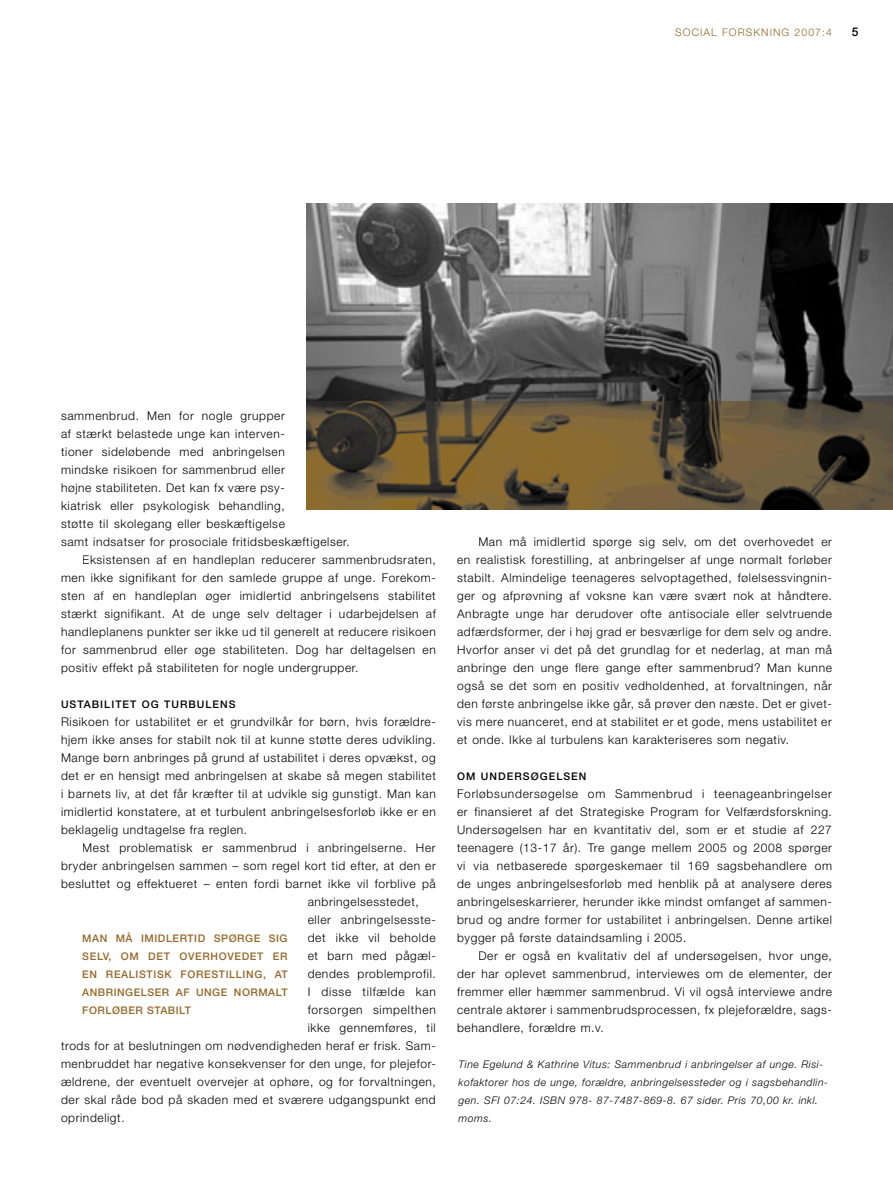
<style>
.page{position:relative;width:893px;height:1191px;background:#fff}
.page>*{position:absolute;margin:0;border:0;box-sizing:border-box;transform-origin:0 0}
.t1{font:300 12px/18px "Helvetica Neue";letter-spacing:.05em;color:#000;text-align:justify}
.t2{font:500 12px "Helvetica Neue";color:#000}
.t3{font:italic 300 10.5px/18px "Helvetica Neue";letter-spacing:.05em;color:#000}
.t4{font:500 10.5px/18px "Helvetica Neue";letter-spacing:.05em;color:#956728;text-align:justify}
.t5{font:500 10.5px "Helvetica Neue";letter-spacing:.1em;color:#000}
.t6{font:300 10.5px "Helvetica Neue";letter-spacing:.1em;color:#956728}
</style>
<div class="page">
<img style="left:306px;top:204px;width:587px;height:198px">
<img style="left:306px;top:402px;width:587px;height:108px">
<p class="t6" style="left:675px;top:26px;width:158px">SOCIAL FORSKNING 2007:4</p>
<p class="t2" style="left:852px;top:25px;width:8px">5</p>
<p class="t1" style="left:61px;top:406px;width:225px">sammenbrud. Men for nogle grupper</p>
<p class="t1" style="left:61px;top:424px;width:225px">af stærkt belastede unge kan interven-</p>
<p class="t1" style="left:61px;top:442px;width:225px">tioner sideløbende med anbringelsen</p>
<p class="t1" style="left:61px;top:460px;width:225px">mindske risikoen for sammenbrud eller</p>
<p class="t1" style="left:61px;top:478px;width:225px">højne stabiliteten. Det kan fx være psy-</p>
<p class="t1" style="left:61px;top:496px;width:225px">kiatrisk eller psykologisk behandling,</p>
<p class="t1" style="left:61px;top:514px;width:225px">støtte til skolegang eller beskæftigelse</p>
<p class="t1" style="left:61px;top:532px;width:290px">samt indsatser for prosociale fritidsbeskæftigelser.</p>
<p class="t1" style="left:82px;top:550px;width:355px">Eksistensen af en handleplan reducerer sammenbrudsraten,</p>
<p class="t1" style="left:61px;top:568px;width:376px">men ikke signifikant for den samlede gruppe af unge. Forekom-</p>
<p class="t1" style="left:61px;top:586px;width:376px">sten af en handleplan øger imidlertid anbringelsens stabilitet</p>
<p class="t1" style="left:61px;top:604px;width:376px">stærkt signifikant. At de unge selv deltager i udarbejdelsen af</p>
<p class="t1" style="left:61px;top:622px;width:376px">handleplanens punkter ser ikke ud til generelt at reducere risikoen</p>
<p class="t1" style="left:61px;top:640px;width:376px">for sammenbrud eller øge stabiliteten. Dog har deltagelsen en</p>
<p class="t1" style="left:61px;top:658px;width:299px">positiv effekt på stabiliteten for nogle undergrupper.</p>
<p class="t5" style="left:61px;top:698px;width:176px">USTABILITET OG TURBULENS</p>
<p class="t1" style="left:61px;top:712px;width:376px">Risikoen for ustabilitet er et grundvilkår for børn, hvis forældre&shy;hjem ikke anses for stabilt nok til at kunne støtte deres udvikling.<br>Mange børn anbringes på grund af ustabilitet i deres opvækst, og det er en hensigt med anbringelsen at skabe så megen stabilitet i barnets liv, at det får kræfter til at udvikle sig gunstigt. Man kan imidlertid konstatere, at et turbulent anbringelsesforløb ikke er en beklagelig undtagelse fra reglen.</p>
<p class="t1" style="left:82px;top:838px;width:355px">Mest problematisk er sammenbrud i anbringelserne. Her</p>
<p class="t1" style="left:61px;top:856px;width:376px">bryder anbringelsen sammen – som regel kort tid efter, at den er</p>
<p class="t1" style="left:61px;top:874px;width:376px">besluttet og effektueret – enten fordi barnet ikke vil forblive på</p>
<p class="t1" style="left:308px;top:892px;width:113px">anbringelsesstedet,</p>
<p class="t1" style="left:308px;top:910px;width:130px">eller anbringelsesste-</p>
<p class="t1" style="left:308px;top:928px;width:130px">det ikke vil beholde</p>
<p class="t1" style="left:308px;top:946px;width:130px">et barn med pågæl-</p>
<p class="t1" style="left:308px;top:964px;width:130px">dendes problemprofil.</p>
<p class="t1" style="left:308px;top:982px;width:130px">I disse tilfælde kan</p>
<p class="t1" style="left:308px;top:1000px;width:130px">forsorgen simpelthen</p>
<p class="t1" style="left:308px;top:1018px;width:130px">ikke gennemføres, til</p>
<p class="t1" style="left:61px;top:1036px;width:376px">trods for at beslutningen om nødvendigheden heraf er frisk. Sam-</p>
<p class="t1" style="left:61px;top:1054px;width:376px">menbruddet har negative konsekvenser for den unge, for plejefor-</p>
<p class="t1" style="left:61px;top:1072px;width:376px">ældrene, der eventuelt overvejer at ophøre, og for forvaltningen,</p>
<p class="t1" style="left:61px;top:1090px;width:376px">der skal råde bod på skaden med et sværere udgangspunkt end</p>
<p class="t1" style="left:61px;top:1108px;width:65px">oprindeligt.</p>
<p class="t4" style="left:82px;top:929px;width:207px">MAN MÅ IMIDLERTID SPØRGE SIG SELV, OM DET OVERHOVEDET ER EN REALISTISK FORESTILLING, AT ANBRINGELSER AF UNGE NORMALT FORLØBER STABILT</p>
<p class="t1" style="left:457px;top:532px;width:376px;text-indent:21px">Man må imidlertid spørge sig selv, om det overhovedet er en realistisk forestilling, at anbringelser af unge normalt forløber stabilt. Almindelige teenageres selvoptagethed, følelsessvingnin&shy;ger og afprøvning af voksne kan være svært nok at håndtere.<br>Anbragte unge har derudover ofte antisociale eller selvtruende adfærdsformer, der i høj grad er besværlige for dem selv og andre.<br>Hvorfor anser vi det på det grundlag for et nederlag, at man må anbringe den unge flere gange efter sammenbrud? Man kunne også se det som en positiv vedholdenhed, at forvaltningen, når den første anbringelse ikke går, så prøver den næste. Det er givet&shy;vis mere nuanceret, end at stabilitet er et gode, mens ustabilitet er et onde. Ikke al turbulens kan karakteriseres som negativ.</p>
<p class="t5" style="left:457px;top:770px;width:131px">OM UNDERSØGELSEN</p>
<p class="t1" style="left:457px;top:784px;width:376px">Forløbsundersøgelse om Sammenbrud i teenageanbringelser er finansieret af det Strategiske Program for Velfærdsforskning.<br>Undersøgelsen har en kvantitativ del, som er et studie af 227 teenagere (13-17 år). Tre gange mellem 2005 og 2008 spørger vi via netbaserede spørgeskemaer til 169 sagsbehandlere om de unges anbringelsesforløb med henblik på at analysere deres anbringelseskarrierer, herunder ikke mindst omfanget af sammen&shy;brud og andre former for ustabilitet i anbringelsen. Denne artikel bygger på første dataindsamling i 2005.</p>
<p class="t1" style="left:457px;top:946px;width:376px;text-indent:21px">Der er også en kvalitativ del af undersøgelsen, hvor unge, der har oplevet sammenbrud, interviewes om de elementer, der fremmer eller hæmmer sammenbrud. Vi vil også interviewe andre centrale aktører i sammenbrudsprocessen, fx plejeforældre, sags&shy;behandlere, forældre m.v.</p>
<p class="t3" style="left:459px;top:1055px;width:371px">Tine Egelund &amp; Kathrine Vitus: Sammenbrud i anbringelser af unge. Risi&shy;kofaktorer hos de unge, forældre, anbringelsessteder og i sagsbehandlin&shy;gen. SFI 07:24. ISBN 978- 87-7487-869-8. 67 sider. Pris 70,00 kr. inkl. moms.</p>
</div>
